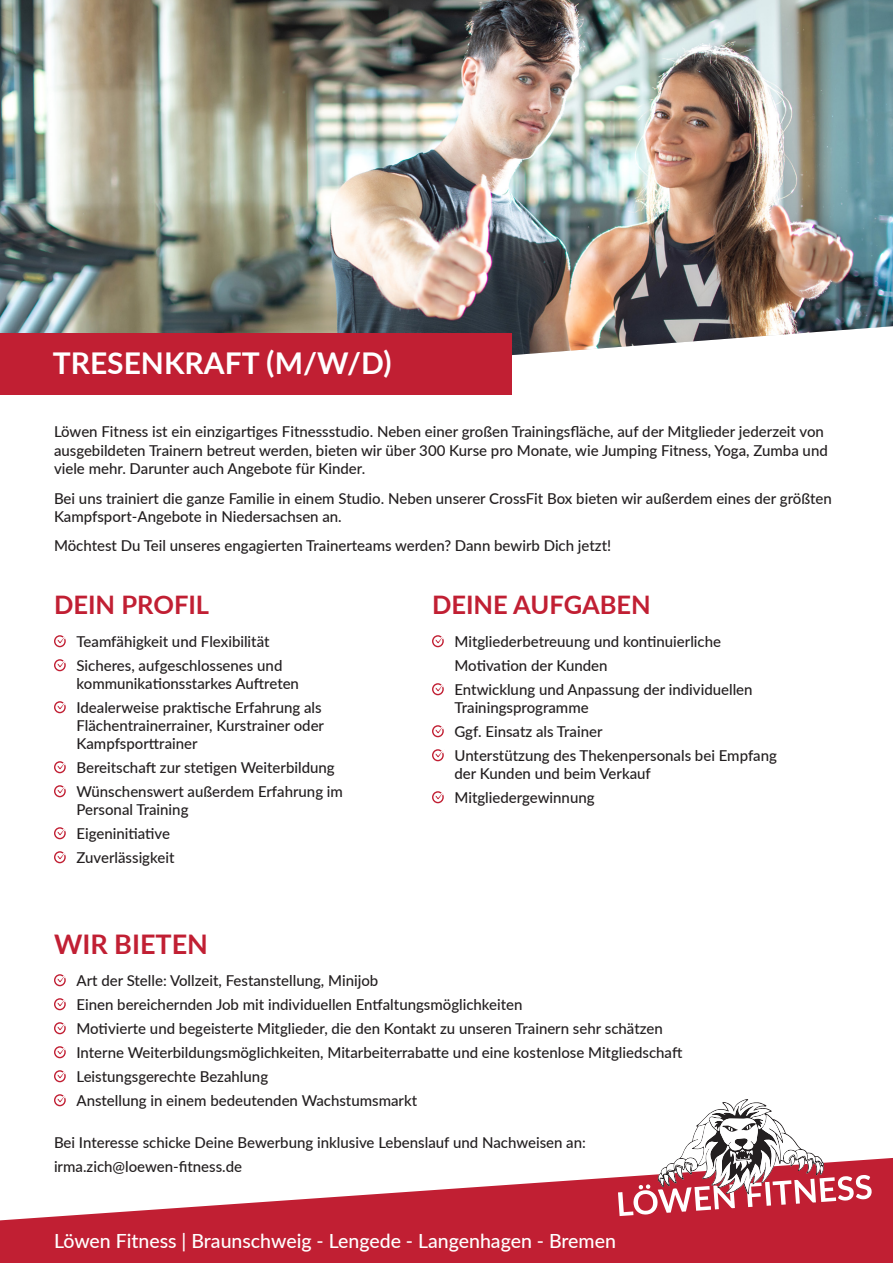
<style>
.page{position:relative;width:893px;height:1263px;background:#fff}
.page>*{position:absolute;margin:0;border:0;box-sizing:border-box;transform-origin:0 0}
.t1{font:700 30px "Lato";color:#fff}
.t2{font:700 27px "Lato";color:#c11f33}
.t3{font:700 25.5px "Lato";color:#c11f33}
.t4{font:500 19.5px "Lato";color:#fff}
.t5{font:500 15px/18.3px "Lato";color:#231f20}
</style>
<div class="page">
<img style="left:0;top:0;width:893px;height:394px">
<svg style="left:0;top:1158px;width:893px;height:105px;fill:#c11f33"></svg>
<div style="left:54px;top:635px;width:12px;height:12px;border:1px solid #c11f33;border-radius:50%"></div>
<svg style="left:56px;top:635px;width:10px;height:10px"></svg>
<div style="left:54px;top:659px;width:12px;height:12px;border:1px solid #c11f33;border-radius:50%"></div>
<svg style="left:56px;top:659px;width:10px;height:10px"></svg>
<div style="left:54px;top:701px;width:12px;height:12px;border:1px solid #c11f33;border-radius:50%"></div>
<svg style="left:56px;top:701px;width:10px;height:10px"></svg>
<div style="left:54px;top:761px;width:12px;height:12px;border:1px solid #c11f33;border-radius:50%"></div>
<svg style="left:56px;top:761px;width:10px;height:10px"></svg>
<div style="left:54px;top:785px;width:12px;height:12px;border:1px solid #c11f33;border-radius:50%"></div>
<svg style="left:56px;top:785px;width:10px;height:10px"></svg>
<div style="left:54px;top:827px;width:12px;height:12px;border:1px solid #c11f33;border-radius:50%"></div>
<svg style="left:56px;top:827px;width:10px;height:10px"></svg>
<div style="left:54px;top:851px;width:12px;height:12px;border:1px solid #c11f33;border-radius:50%"></div>
<svg style="left:56px;top:851px;width:10px;height:10px"></svg>
<div style="left:54px;top:974px;width:12px;height:12px;border:1px solid #c11f33;border-radius:50%"></div>
<svg style="left:56px;top:974px;width:10px;height:10px"></svg>
<div style="left:54px;top:998px;width:12px;height:12px;border:1px solid #c11f33;border-radius:50%"></div>
<svg style="left:56px;top:998px;width:10px;height:10px"></svg>
<div style="left:54px;top:1022px;width:12px;height:12px;border:1px solid #c11f33;border-radius:50%"></div>
<svg style="left:56px;top:1022px;width:10px;height:10px"></svg>
<div style="left:54px;top:1046px;width:12px;height:12px;border:1px solid #c11f33;border-radius:50%"></div>
<svg style="left:56px;top:1046px;width:10px;height:10px"></svg>
<div style="left:54px;top:1070px;width:12px;height:12px;border:1px solid #c11f33;border-radius:50%"></div>
<svg style="left:56px;top:1070px;width:10px;height:10px"></svg>
<div style="left:54px;top:1094px;width:12px;height:12px;border:1px solid #c11f33;border-radius:50%"></div>
<svg style="left:56px;top:1094px;width:10px;height:10px"></svg>
<div style="left:432px;top:635px;width:12px;height:12px;border:1px solid #c11f33;border-radius:50%"></div>
<svg style="left:434px;top:635px;width:10px;height:10px"></svg>
<div style="left:432px;top:683px;width:12px;height:12px;border:1px solid #c11f33;border-radius:50%"></div>
<svg style="left:434px;top:683px;width:10px;height:10px"></svg>
<div style="left:432px;top:725px;width:12px;height:12px;border:1px solid #c11f33;border-radius:50%"></div>
<svg style="left:434px;top:725px;width:10px;height:10px"></svg>
<div style="left:432px;top:749px;width:12px;height:12px;border:1px solid #c11f33;border-radius:50%"></div>
<svg style="left:434px;top:749px;width:10px;height:10px"></svg>
<div style="left:432px;top:791px;width:12px;height:12px;border:1px solid #c11f33;border-radius:50%"></div>
<svg style="left:434px;top:791px;width:10px;height:10px"></svg>
<div style="left:0;top:333px;width:511px;height:62px;background:#c11f33"></div>
<svg style="left:618px;top:1099px;width:254px;height:117px"></svg>
<p class="t1" style="left:53px;top:340px;width:341px">TRESENKRAFT (M/W/D)</p>
<p class="t5" style="left:54px;top:422px;width:775px">Löwen Fitness ist ein einzigartiges Fitnessstudio. Neben einer großen Trainingsfläche, auf der Mitglieder jederzeit von ausgebildeten Trainern betreut werden, bieten wir über 300 Kurse pro Monate, wie Jumping Fitness, Yoga, Zumba und viele mehr. Darunter auch Angebote für Kinder.</p>
<p class="t5" style="left:54px;top:489px;width:779px">Bei uns trainiert die ganze Familie in einem Studio. Neben unserer CrossFit Box bieten wir außerdem eines der größten<br>Kampfsport-Angebote in Niedersachsen an.</p>
<p class="t5" style="left:54px;top:536px;width:559px">Möchtest Du Teil unseres engagierten Trainerteams werden? Dann bewirb Dich jetzt!</p>
<p class="t3" style="left:54px;top:586px;width:157px">DEIN PROFIL</p>
<p class="t5" style="left:76px;top:632px;width:195px">Teamfähigkeit und Flexibilität</p>
<p class="t5" style="left:76px;top:656px;width:207px">Sicheres, aufgeschlossenes und</p>
<p class="t5" style="left:76px;top:674px;width:224px">kommunikationsstarkes Auftreten</p>
<p class="t5" style="left:76px;top:698px;width:247px">Idealerweise praktische Erfahrung als</p>
<p class="t5" style="left:76px;top:716px;width:249px">Flächentrainerrainer, Kurstrainer oder</p>
<p class="t5" style="left:76px;top:734px;width:123px">Kampfsporttrainer</p>
<p class="t5" style="left:76px;top:758px;width:260px">Bereitschaft zur stetigen Weiterbildung</p>
<p class="t5" style="left:76px;top:782px;width:268px">Wünschenswert außerdem Erfahrung im</p>
<p class="t5" style="left:76px;top:800px;width:113px">Personal Training</p>
<p class="t5" style="left:76px;top:824px;width:95px">Eigeninitiative</p>
<p class="t5" style="left:76px;top:848px;width:100px">Zuverlässigkeit</p>
<p class="t2" style="left:54px;top:924px;width:156px">WIR BIETEN</p>
<p class="t3" style="left:432px;top:586px;width:220px">DEINE AUFGABEN</p>
<p class="t5" style="left:454px;top:632px;width:268px">Mitgliederbetreuung und kontinuierliche</p>
<p class="t5" style="left:454px;top:656px;width:155px">Motivation der Kunden</p>
<p class="t5" style="left:454px;top:680px;width:300px">Entwicklung und Anpassung der individuellen</p>
<p class="t5" style="left:454px;top:698px;width:136px">Trainingsprogramme</p>
<p class="t5" style="left:454px;top:722px;width:150px">Ggf. Einsatz als Trainer</p>
<p class="t5" style="left:454px;top:746px;width:324px">Unterstützung des Thekenpersonals bei Empfang</p>
<p class="t5" style="left:454px;top:764px;width:198px">der Kunden und beim Verkauf</p>
<p class="t5" style="left:454px;top:788px;width:142px">Mitgliedergewinnung</p>
<p class="t5" style="left:76px;top:971px;width:303px">Art der Stelle: Vollzeit, Festanstellung, Minijob</p>
<p class="t5" style="left:76px;top:995px;width:448px">Einen bereichernden Job mit individuellen Entfaltungsmöglichkeiten</p>
<p class="t5" style="left:76px;top:1019px;width:588px">Motivierte und begeisterte Mitglieder, die den Kontakt zu unseren Trainern sehr schätzen</p>
<p class="t5" style="left:76px;top:1043px;width:607px">Interne Weiterbildungsmöglichkeiten, Mitarbeiterrabatte und eine kostenlose Mitgliedschaft</p>
<p class="t5" style="left:76px;top:1067px;width:193px">Leistungsgerechte Bezahlung</p>
<p class="t5" style="left:76px;top:1091px;width:342px">Anstellung in einem bedeutenden Wachstumsmarkt</p>
<p class="t5" style="left:54px;top:1133px;width:533px">Bei Interesse schicke Deine Bewerbung inklusive Lebenslauf und Nachweisen an:</p>
<p class="t5" style="left:54px;top:1157px;width:190px">irma.zich@loewen-fitness.de</p>
<p class="t4" style="left:54px;top:1227px;width:563px">Löwen Fitness | Braunschweig - Lengede - Langenhagen - Bremen</p>
</div>
